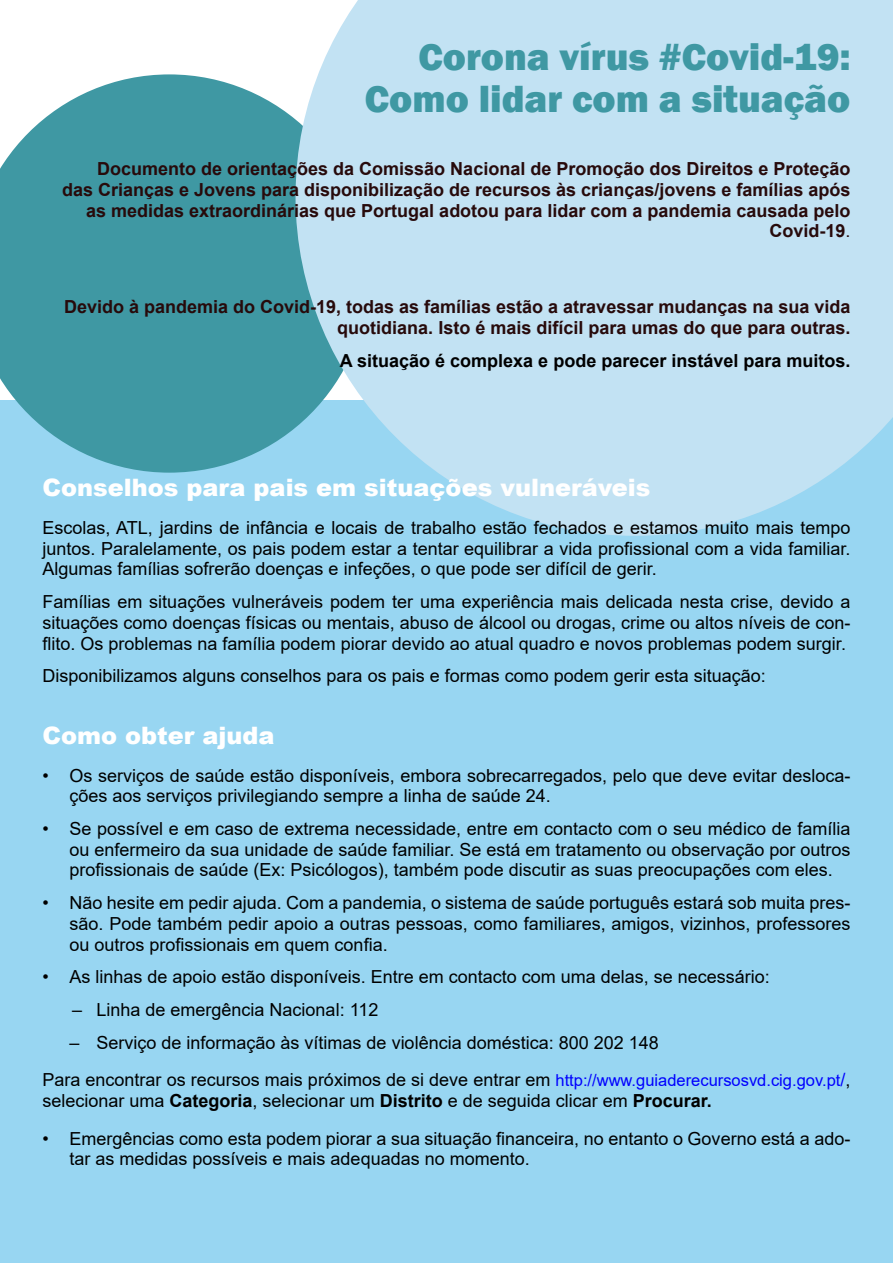
<style>
.page{position:relative;width:893px;height:1263px;background:#fff}
.page>*{position:absolute;margin:0;border:0;box-sizing:border-box;transform-origin:0 0}
.t1{font:800 39px "Franklin Gothic";color:#3f98a3}
.t2{font:900 24px "Arial";color:#fff}
.List_Paragraph{font:18px/20.7px "Arial";color:#000;text-align:justify}
.t3{font:700 18px/20.7px "Arial";color:#270a0b;text-align:right}
.t4{font:700 18px "Arial";color:#000}
.s1{font-weight:400}
.s2{font-size:16.5px;color:#00f}
.s3{color:#00f}
.s4{font-weight:700}
</style>
<div class="page">
<div style="left:0;top:400px;width:893px;height:863px;background:#98d6f2"></div>
<svg style="left:0;top:74px;width:296px;height:399px;background:#4fa1ac"></svg>
<svg style="left:296px;top:0;width:597px;height:536px;background:#bde0f1"></svg>
<p class="t1" style="left:418px;top:31px;width:434px">Corona vírus #Covid-19:</p>
<p class="t1" style="left:365px;top:74px;width:487px">Como lidar com a situação</p>
<p class="t3" style="left:62px;top:159px;width:790px">Documento de orientações da Comissão Nacional de Promoção dos Direitos e Proteção das Crianças e Jovens para disponibilização de recursos às crianças/jovens e famílias após as medidas extraordinárias que Portugal adotou para lidar com a pandemia causada pelo Covid-19<span class="s1">.</span></p>
<p class="t3" style="left:64px;top:297px;width:788px">Devido à pandemia do Covid-19, todas as famílias estão a atravessar mudanças na sua vida quotidiana. Isto é mais difícil para umas do que para outras.</p>
<p class="t4" style="left:340px;top:348px;width:512px">A situação é complexa e pode parecer instável para muitos.</p>
<p class="t2" style="left:43px;top:470px;width:609px">Conselhos para pais em situações vulneráveis</p>
<p class="List_Paragraph" style="left:43px;top:517px;width:809px">Escolas, ATL, jardins de infância e locais de trabalho estão fechados e estamos muito mais tempo juntos. Paralelamente, os pais podem estar a tentar equilibrar a vida profissional com a vida familiar.<br>Algumas famílias sofrerão doenças e infeções, o que pode ser difícil de gerir.</p>
<p class="List_Paragraph" style="left:43px;top:591px;width:809px">Famílias em situações vulneráveis podem ter uma experiência mais delicada nesta crise, devido a situações como doenças físicas ou mentais, abuso de álcool ou drogas, crime ou altos níveis de con&shy;flito. Os problemas na família podem piorar devido ao atual quadro e novos problemas podem surgir.</p>
<p class="List_Paragraph" style="left:43px;top:665px;width:725px">Disponibilizamos alguns conselhos para os pais e formas como podem gerir esta situação:</p>
<p class="t2" style="left:43px;top:718px;width:234px">Como obter ajuda</p>
<p class="List_Paragraph" style="left:70px;top:765px;width:782px;text-indent:-27px">• Os serviços de saúde estão disponíveis, embora sobrecarregados, pelo que deve evitar desloca&shy;ções aos serviços privilegiando sempre a linha de saúde 24.</p>
<p class="List_Paragraph" style="left:70px;top:818px;width:782px;text-indent:-27px">• Se possível e em caso de extrema necessidade, entre em contacto com o seu médico de família ou enfermeiro da sua unidade de saúde familiar. Se está em tratamento ou observação por outros profissionais de saúde (Ex: Psicólogos), também pode discutir as suas preocupações com eles.</p>
<p class="List_Paragraph" style="left:70px;top:892px;width:782px;text-indent:-27px">• Não hesite em pedir ajuda. Com a pandemia, o sistema de saúde português estará sob muita pres&shy;são. Pode também pedir apoio a outras pessoas, como familiares, amigos, vizinhos, professores ou outros profissionais em quem confia.</p>
<p class="List_Paragraph" style="left:43px;top:966px;width:729px">• As linhas de apoio estão disponíveis. Entre em contacto com uma delas, se necessário:</p>
<p class="List_Paragraph" style="left:72px;top:999px;width:308px">– Linha de emergência Nacional: 112</p>
<p class="List_Paragraph" style="left:70px;top:1032px;width:591px">– Serviço de informação às vítimas de violência doméstica: 800 202 148</p>
<p class="List_Paragraph" style="left:43px;top:1069px;width:809px">Para encontrar os recursos mais próximos de si deve entrar em <span class="s2">http://www.guiaderecursosvd.cig.gov.pt</span><span class="s3">/</span>, selecionar uma <span class="s4">Categoria</span>, selecionar um <span class="s4">Distrito</span> e de seguida clicar em <span class="s4">Procurar.</span></p>
<p class="List_Paragraph" style="left:70px;top:1128px;width:782px;text-indent:-27px">• Emergências como esta podem piorar a sua situação financeira, no entanto o Governo está a ado&shy;tar as medidas possíveis e mais adequadas no momento.</p>
</div>
